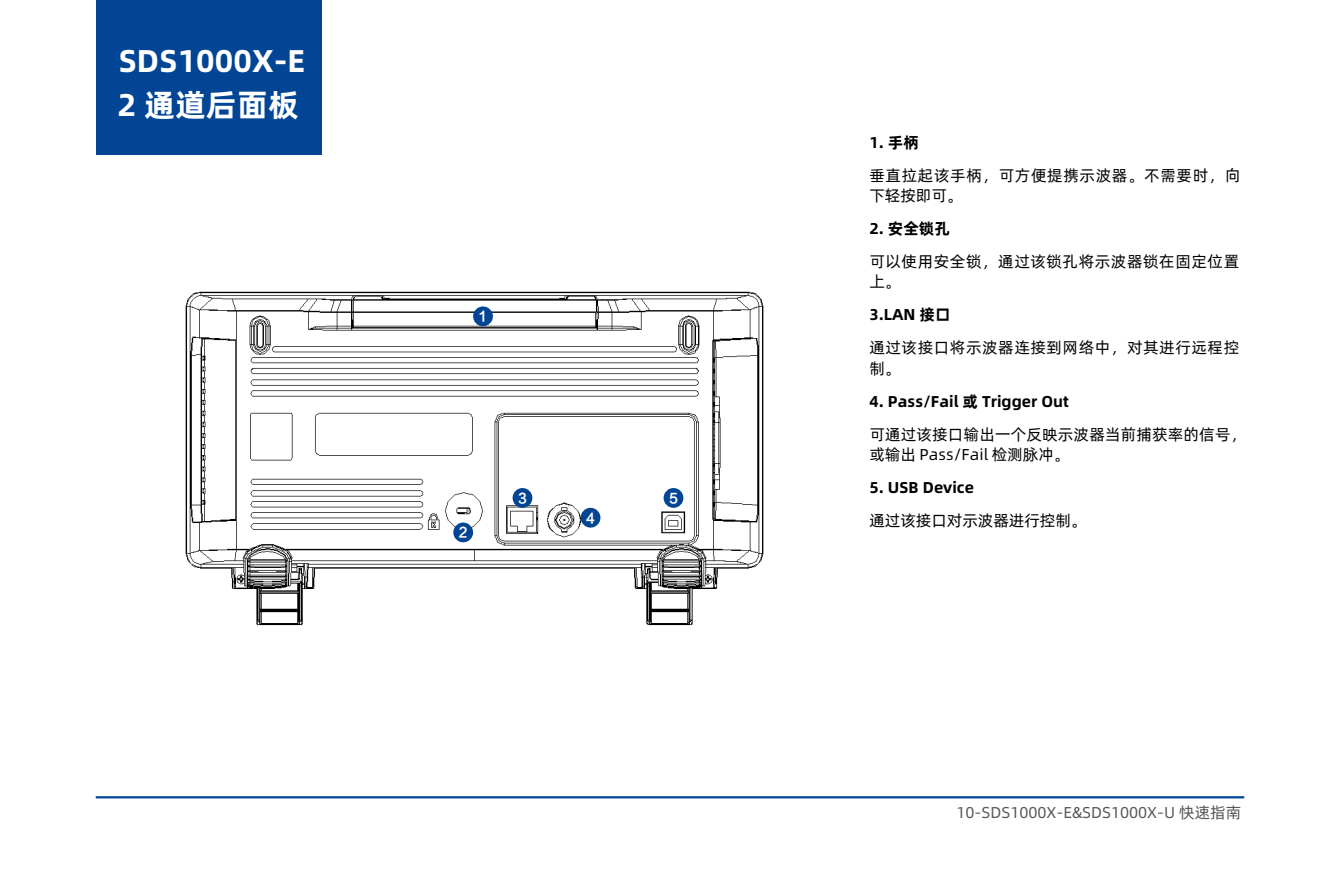
<style>
.page{position:relative;width:1340px;height:893px;background:#fff}
.page>*{position:absolute;margin:0;border:0;box-sizing:border-box;transform-origin:0 0}
.t1{font:31.5px/43.2px "Alibaba Pu Hui Ti B";color:#fff}
.t2{font:15.75px/20.2px "Alibaba Pu Hui Ti R";letter-spacing:.04em;color:#000}
.t3{font:15.75px "Alibaba Pu Hui Ti B";color:#000}
.t4{font:15.75px/20.2px "Alibaba Pu Hui Ti R";letter-spacing:.015em;color:#000}
.t5{font:15.75px "Alibaba Pu Hui Ti R";color:#58585b}
.t6{font:15.75px "Alibaba Pu Hui Ti R";color:#000}
.t7{font:13.5px "FZLTZHK GBK1 0";color:#fff}
</style>
<div class="page">
<hr style="left:96px;top:796px;width:1148px;height:2px;background:#014594">
<img style="left:185px;top:291px;width:579px;height:335px">
<div style="left:473px;top:306px;width:20px;height:20px;background:#014594;border-radius:50%"></div>
<div style="left:453px;top:523px;width:20px;height:19px;background:#014594;border-radius:50%"></div>
<div style="left:512px;top:488px;width:20px;height:20px;background:#014594;border-radius:50%"></div>
<div style="left:580px;top:508px;width:20px;height:20px;background:#014594;border-radius:50%"></div>
<div style="left:663px;top:488px;width:20px;height:20px;background:#014594;border-radius:50%"></div>
<div style="left:96px;top:0;width:225px;height:154px;background:#014594"></div>
<h1 class="t1" style="left:117px;top:38px;width:189px">SDS1000X-E<br>2 通道后面板</h1>
<p class="t7" style="left:479px;top:309px;width:10px">1</p>
<p class="t7" style="left:459px;top:525px;width:10px">2</p>
<p class="t7" style="left:518px;top:491px;width:10px">3</p>
<p class="t7" style="left:586px;top:510px;width:10px">4</p>
<p class="t7" style="left:669px;top:491px;width:10px">5</p>
<p class="t3" style="left:869px;top:130px;width:51px">1. 手柄</p>
<p class="t2" style="left:869px;top:164px;width:373px">垂直拉起该手柄，可方便提携示波器。不需要时，向下轻按即可。</p>
<p class="t3" style="left:869px;top:216px;width:82px">2. 安全锁孔</p>
<p class="t2" style="left:869px;top:250px;width:371px">可以使用安全锁，通过该锁孔将示波器锁在固定位置上。</p>
<p class="t3" style="left:869px;top:302px;width:83px">3.LAN 接口</p>
<p class="t2" style="left:869px;top:337px;width:371px">通过该接口将示波器连接到网络中，对其进行远程控制。</p>
<p class="t3" style="left:869px;top:389px;width:201px">4. Pass/Fail 或 Trigger Out</p>
<p class="t4" style="left:869px;top:423px;width:378px">可通过该接口输出一个反映示波器当前捕获率的信号，或输出 Pass/Fail 检测脉冲。</p>
<p class="t3" style="left:869px;top:475px;width:106px">5. USB Device</p>
<p class="t6" style="left:869px;top:508px;width:218px">通过该接口对示波器进行控制。</p>
<p class="t5" style="left:956px;top:800px;width:286px">10-SDS1000X-E&amp;SDS1000X-U 快速指南</p>
</div>
